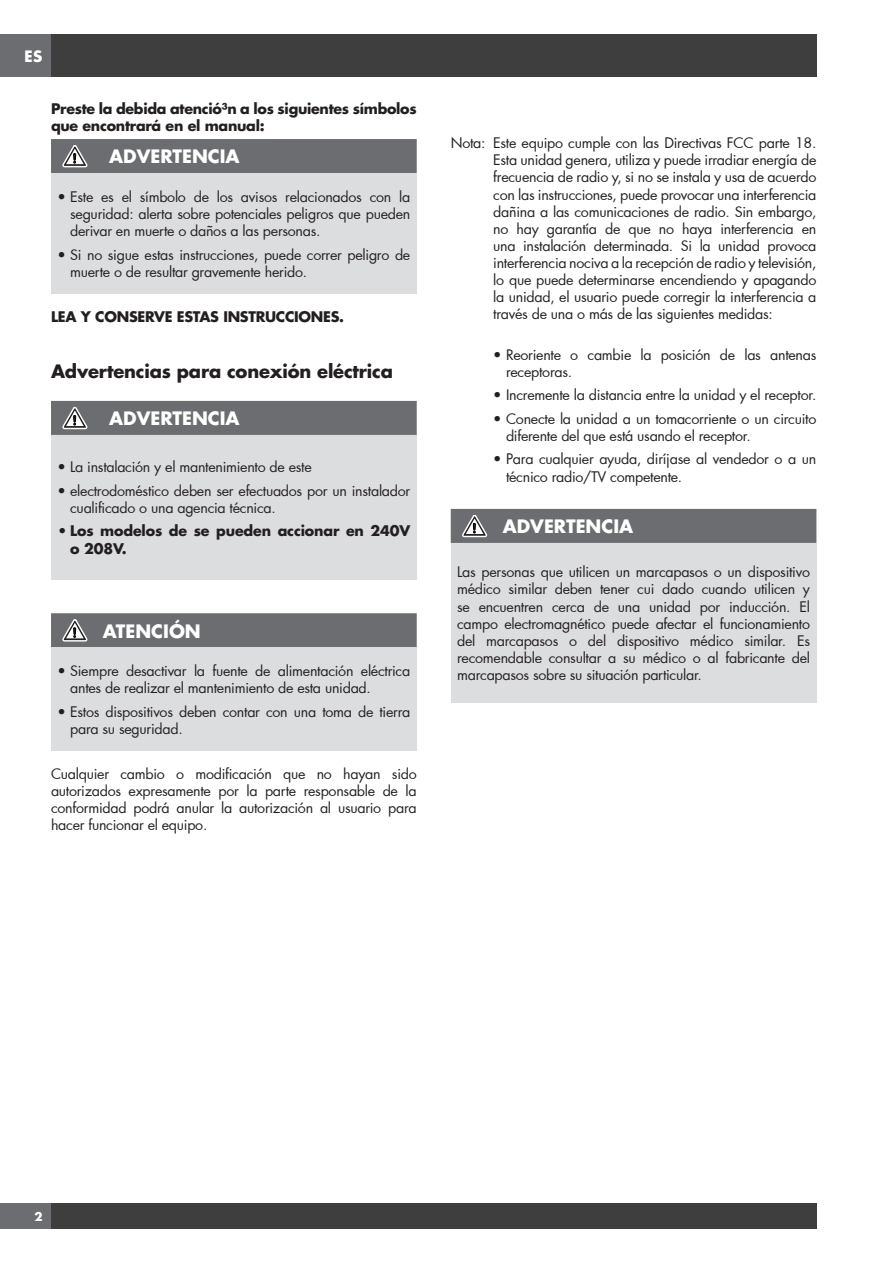
<style>
.page{position:relative;width:893px;height:1263px;background:#fff}
.page>*{position:absolute;margin:0;border:0;box-sizing:border-box;transform-origin:0 0}
.t1{font:700 18px "Futura Std";color:#fff}
.t2{font:700 18px "Futura Std";letter-spacing:-.01em;color:#231f20}
.t3{font:700 17.25px "Futura PT";color:#fff}
.t4{font:14.25px/17.1px "Futura";letter-spacing:-.02em;color:#231f20}
.t5{font:700 14.25px/17.1px "Futura Std";letter-spacing:-.02em;color:#231f20}
.t6{font:700 13.5px "Futura PT";color:#fff}
</style>
<div class="page">
<div style="left:0;top:34px;width:51px;height:43px;background:#6c6d70"></div>
<div style="left:51px;top:34px;width:765px;height:43px;background:#3e3e3f"></div>
<div style="left:0;top:1203px;width:51px;height:26px;background:#6c6d70"></div>
<div style="left:51px;top:1203px;width:765px;height:26px;background:#3e3e3f"></div>
<div style="left:51px;top:173px;width:366px;height:121px;background:#dcdddf"></div>
<div style="left:51px;top:139px;width:366px;height:34px;background:#6c6d70"></div>
<div style="left:51px;top:435px;width:366px;height:144px;background:#dcdddf"></div>
<div style="left:51px;top:401px;width:366px;height:34px;background:#6c6d70"></div>
<div style="left:51px;top:647px;width:366px;height:104px;background:#dcdddf"></div>
<div style="left:51px;top:613px;width:366px;height:34px;background:#6c6d70"></div>
<div style="left:451px;top:543px;width:365px;height:159px;background:#dcdddf"></div>
<div style="left:451px;top:509px;width:365px;height:34px;background:#6c6d70"></div>
<p class="t3" style="left:24px;top:45px;width:20px">ES</p>
<p class="t5" style="left:51px;top:100px;width:367px">Preste la debida atenció³n a los siguientes símbolos que encontrará en el manual:</p>
<p class="t1" style="left:109px;top:145px;width:132px">ADVERTENCIA</p>
<p class="t4" style="left:70px;top:188px;width:342px;text-align:justify;text-indent:-13px">• Este es el símbolo de los avisos relacionados con la seguridad: alerta sobre potenciales peligros que pueden derivar en muerte o daños a las personas.</p>
<p class="t4" style="left:70px;top:246px;width:342px;text-indent:-13px">• Si no sigue estas instrucciones, puede correr peligro de muerte o de resultar gravemente herido.</p>
<p class="t5" style="left:51px;top:308px;width:295px">LEA Y CONSERVE ESTAS INSTRUCCIONES.</p>
<p class="t2" style="left:51px;top:359px;width:343px">Advertencias para conexión eléctrica</p>
<p class="t1" style="left:109px;top:407px;width:132px">ADVERTENCIA</p>
<p class="t4" style="left:57px;top:458px;width:256px">• La instalación y el mantenimiento de este</p>
<p class="t4" style="left:70px;top:482px;width:342px;text-indent:-13px">• electrodoméstico deben ser efectuados por un instalador cualificado o una agencia técnica.</p>
<p class="t5" style="left:70px;top:522px;width:342px;text-indent:-13px">• Los modelos de se pueden accionar en 240V o 208V.</p>
<p class="t1" style="left:103px;top:619px;width:99px">ATENCIÓN</p>
<p class="t4" style="left:70px;top:662px;width:342px;text-indent:-13px">• Siempre desactivar la fuente de alimentación eléctrica antes de realizar el mantenimiento de esta unidad.</p>
<p class="t4" style="left:70px;top:703px;width:342px;text-indent:-13px">• Estos dispositivos deben contar con una toma de tierra para su seguridad.</p>
<p class="t4" style="left:51px;top:765px;width:367px;text-align:justify">Cualquier cambio o modificación que no hayan sido autorizados expresamente por la parte responsable de la conformidad podrá anular la autorización al usuario para hacer funcionar el equipo.</p>
<p class="t4" style="left:493px;top:134px;width:325px;text-align:justify;text-indent:-43px">Nota: Este equipo cumple con las Directivas FCC parte 18.<br>Esta unidad genera, utiliza y puede irradiar energía de frecuencia de radio y, si no se instala y usa de acuerdo con las instrucciones, puede provocar una interferencia dañina a las comunicaciones de radio. Sin embargo, no hay garantía de que no haya interferencia en una instalación determinada. Si la unidad provoca interferencia nociva a la recepción de radio y televisión, lo que puede determinarse encendiendo y apagando la unidad, el usuario puede corregir la interferencia a través de una o más de las siguientes medidas:</p>
<p class="t4" style="left:506px;top:346px;width:312px;text-indent:-13px">• Reoriente o cambie la posición de las antenas receptoras.</p>
<p class="t4" style="left:493px;top:386px;width:325px">• Incremente la distancia entre la unidad y el receptor.</p>
<p class="t4" style="left:506px;top:410px;width:312px;text-indent:-13px">• Conecte la unidad a un tomacorriente o un circuito diferente del que está usando el receptor.</p>
<p class="t4" style="left:506px;top:450px;width:312px;text-indent:-13px">• Para cualquier ayuda, diríjase al vendedor o a un técnico radio/TV competente.</p>
<p class="t1" style="left:503px;top:515px;width:132px">ADVERTENCIA</p>
<p class="t4" style="left:457px;top:563px;width:354px;text-align:justify">Las personas que utilicen un marcapasos o un dispositivo médico similar deben tener cui dado cuando utilicen y se encuentren cerca de una unidad por inducción. El campo electromagnético puede afectar el funcionamiento del marcapasos o del dispositivo médico similar. Es recomendable consultar a su médico o al fabricante del marcapasos sobre su situación particular.</p>
<p class="t6" style="left:34px;top:1208px;width:10px">2</p>
</div>
